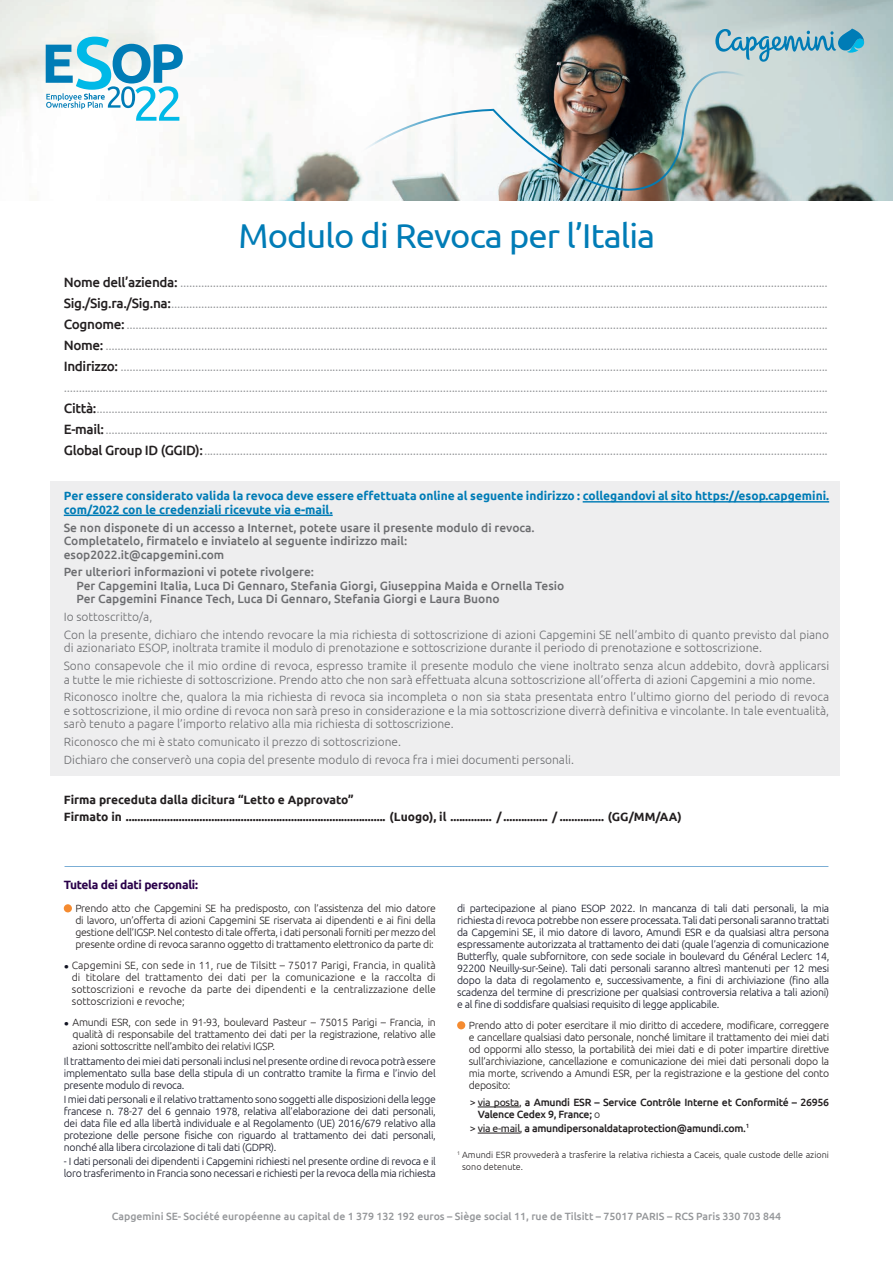
<style>
.page{position:relative;width:893px;height:1263px;background:#fff}
.page>*{position:absolute;margin:0;border:0;box-sizing:border-box;transform-origin:0 0}
.t1{font:34.5px "Ubuntu";letter-spacing:-.025em;color:#007cb6}
.t2{font:300 13.5px/21px "Ubuntu";color:#939598;text-align:justify}
.t3{font:300 12px/17.7px "Ubuntu";color:#6c6d70}
.t4{font:500 12px/13.5px "Ubuntu";color:#6c6d70}
.t5{font:700 12px/17.7px "Ubuntu";color:#231f20}
.t6{font:700 12px/13.5px "Ubuntu";color:#007cb6}
.t7{font:700 12px "Ubuntu";letter-spacing:-.025em;color:#2a004a}
.t8{font:300 10.5px/12px "Ubuntu";letter-spacing:-.025em;color:#121423;text-align:justify}
.t9{font:300 10.5px/12px "Ubuntu";letter-spacing:-.025em;color:#231f20;text-align:justify}
.t10{font:500 10.5px/12px "Ubuntu";letter-spacing:-.025em;color:#231f20}
.t11{font:500 10.5px "Ubuntu";color:#95979a}
.t12{font:300 9px/12px "Ubuntu";color:#231f20}
.s1{font-weight:500;color:#231f20}
.s2{font-size:15px;color:#121423}
.s3{font-weight:400}
.s4{font-weight:300}
</style>
<div class="page">
<div style="left:50px;top:481px;width:790px;height:294px;background:#eeeeef"></div>
<hr style="left:583px;top:501px;width:246px;height:1px;background:#007cb6">
<hr style="left:64px;top:515px;width:269px;height:1px;background:#007cb6">
<div style="left:64px;top:904px;width:8px;height:8px;background:#f58b30;border-radius:50%"></div>
<hr style="left:478px;top:1106px;width:41px;height:1px;background:#231f20">
<hr style="left:478px;top:1133px;width:42px;height:1px;background:#231f20">
<div style="left:457px;top:1021px;width:8px;height:8px;background:#f58b30;border-radius:50%"></div>
<hr style="left:65px;top:866px;width:763px;height:1px;background:#7baed5">
<img style="left:0;top:0;width:893px;height:201px">
<svg style="left:715px;top:29px;width:149px;height:33px"></svg>
<svg style="left:46px;top:37px;width:137px;height:84px"></svg>
<img style="left:358px;top:71px;width:362px;height:118px">
<h1 class="t1" style="left:238px;top:215px;width:418px">Modulo di Revoca per l’Italia</h1>
<p class="t2" style="left:64px;top:271px;width:766px"><span class="s1">Nome dell’azienda:</span> .........................................................................................................................................................................................................................<br><span class="s1">Sig./Sig.ra./Sig.na:</span>............................................................................................................................................................................................................................<br><span class="s1">Cognome:</span>...........................................................................................................................................................................................................................................<br><span class="s1">Nome:</span> ..................................................................................................................................................................................................................................................<br><span class="s1">Indirizzo:</span> ............................................................................................................................................................................................................................................. ................................................................................................................................................................................................................................................................<br><span class="s1">Città:</span>.....................................................................................................................................................................................................................................................<br><span class="s1">E-mail:</span>..................................................................................................................................................................................................................................................<br><span class="s1">Global Group ID (GGID):</span>.................................................................................................................................................................................................................</p>
<p class="t6" style="left:64px;top:489px;width:767px">Per essere considerato valida la revoca deve essere effettuata online al seguente indirizzo : collegandovi al sito https://esop.capgemini. com/2022 con le credenziali ricevute via e-mail.</p>
<p class="t4" style="left:64px;top:520px;width:473px">Se non disponete di un accesso a Internet, potete usare il presente modulo di revoca.<br>Completatelo, firmatelo e inviatelo al seguente indirizzo mail: esop2022.it@capgemini.com</p>
<p class="t4" style="left:77px;top:565px;width:489px;text-indent:-13px">Per ulteriori informazioni vi potete rivolgere:<br>Per Capgemini Italia, Luca Di Gennaro, Stefania Giorgi, Giuseppina Maida e Ornella Tesio<br>Per Capgemini Finance Tech, Luca Di Gennaro, Stefania Giorgi e Laura Buono</p>
<p class="t3" style="left:64px;top:608px;width:767px">Io sottoscritto/a,<br>Con la presente, dichiaro che intendo revocare la mia richiesta di sottoscrizione di azioni Capgemini SE nell’ambito di quanto previsto dal piano</p>
<p class="t3" style="left:64px;top:639px;width:767px">di azionariato ESOP, inoltrata tramite il modulo di prenotazione e sottoscrizione durante il periodo di prenotazione e sottoscrizione.<br>Sono consapevole che il mio ordine di revoca, espresso tramite il presente modulo che viene inoltrato senza alcun addebito, dovrà applicarsi</p>
<p class="t3" style="left:64px;top:670px;width:767px">a tutte le mie richieste di sottoscrizione. Prendo atto che non sarà effettuata alcuna sottoscrizione all’offerta di azioni Capgemini a mio nome.<br>Riconosco inoltre che, qualora la mia richiesta di revoca sia incompleta o non sia stata presentata entro l’ultimo giorno del periodo di revoca</p>
<p class="t3" style="left:64px;top:703px;width:767px;line-height:13.5px">e sottoscrizione, il mio ordine di revoca non sarà preso in considerazione e la mia sottoscrizione diverrà definitiva e vincolante. In tale eventualità, sarò tenuto a pagare l’importo relativo alla mia richiesta di sottoscrizione.</p>
<p class="t3" style="left:64px;top:733px;width:512px">Riconosco che mi è stato comunicato il prezzo di sottoscrizione.<br>Dichiaro che conserverò una copia del presente modulo di revoca fra i miei documenti personali.</p>
<p class="t5" style="left:64px;top:790px;width:619px">Firma preceduta dalla dicitura “Letto e Approvato”<br>Firmato in ........................................................................................ (Luogo), il .............. / ............... / ............... (GG/MM/AA)</p>
<p class="t7" style="left:64px;top:878px;width:136px">Tutela dei dati personali:</p>
<p class="t9" style="left:75px;top:902px;width:362px">Prendo atto che Capgemini SE ha predisposto, con l’assistenza del mio datore di lavoro, un’offerta di azioni Capgemini SE riservata ai dipendenti e ai fini della gestione dell’IGSP. Nel contesto di tale offerta, i dati personali forniti per mezzo del presente ordine di revoca saranno oggetto di trattamento elettronico da parte di:</p>
<p class="t9" style="left:72px;top:959px;width:365px;text-indent:-8px"><span class="s2">•</span> Capgemini SE, con sede in 11, rue de Tilsitt – 75017 Parigi, Francia, in qualità di titolare del trattamento dei dati per la comunicazione e la raccolta di sottoscrizioni e revoche da parte dei dipendenti e la centralizzazione delle sottoscrizioni e revoche;</p>
<p class="t9" style="left:73px;top:1016px;width:365px;text-indent:-9px"><span class="s2">•</span> Amundi ESR, con sede in 91-93, boulevard Pasteur – 75015 Parigi – Francia, in qualità di responsabile del trattamento dei dati per la registrazione, relativo alle azioni sottoscritte nell’ambito dei relativi IGSP.</p>
<p class="t8" style="left:64px;top:1054px;width:374px">Il trattamento dei miei dati personali inclusi nel presente ordine di revoca potrà essere implementato sulla base della stipula di un contratto tramite la firma e l’invio del presente modulo di revoca.</p>
<p class="t8" style="left:64px;top:1093px;width:374px">I miei dati personali e il relativo trattamento sono soggetti alle disposizioni della legge francese n. 78-27 del 6 gennaio 1978, relativa all’elaborazione dei dati personali, dei data file ed alla libertà individuale e al Regolamento (UE) 2016/679 relativo alla protezione delle persone fisiche con riguardo al trattamento dei dati personali, nonché alla libera circolazione di tali dati (GDPR).</p>
<p class="t8" style="left:64px;top:1155px;width:374px">- I dati personali dei dipendenti i Capgemini richiesti nel presente ordine di revoca e il loro trasferimento in Francia sono necessari e richiesti per la revoca della mia richiesta</p>
<p class="t8" style="left:457px;top:902px;width:374px">di partecipazione al piano ESOP 2022. In mancanza di tali dati personali, la mia richiesta di revoca potrebbe non essere processata. Tali dati personali saranno trattati da Capgemini SE, il mio datore di lavoro, Amundi ESR e da qualsiasi altra persona espressamente autorizzata al trattamento dei dati (quale l’agenzia di comunicazione Butterfly, quale subfornitore, con sede sociale in boulevard du Général Leclerc 14, 92200 Neuilly-sur-Seine). Tali dati personali saranno altresì mantenuti per 12 mesi dopo la data di regolamento e, successivamente, a fini di archiviazione (fino alla scadenza del termine di prescrizione per qualsiasi controversia relativa a tali azioni) e al fine di soddisfare qualsiasi requisito di legge applicabile.</p>
<p class="t9" style="left:469px;top:1019px;width:362px">Prendo atto di poter esercitare il mio diritto di accedere, modificare, correggere e cancellare qualsiasi dato personale, nonché limitare il trattamento dei miei dati od oppormi allo stesso, la portabilità dei miei dati e di poter impartire direttive sull’archiviazione, cancellazione e comunicazione dei miei dati personali dopo la mia morte, scrivendo a Amundi ESR, per la registrazione e la gestione del conto deposito:</p>
<p class="t10" style="left:478px;top:1095px;width:353px;text-indent:-8px"><span class="s3">&gt; via posta,</span> a Amundi ESR – Service Contrôle Interne et Conformité – 26956<br>Valence Cedex 9, France; <span class="s4">o</span></p>
<p class="t10" style="left:470px;top:1122px;width:281px"><span class="s3">&gt; via e-mail,</span> a amundipersonaldataprotection@amundi.com.<sup>1</sup></p>
<p class="t12" style="left:462px;top:1148px;width:368px;text-indent:-5px"><sup>1</sup> Amundi ESR provvederà a trasferire la relativa richiesta a Caceis, quale custode delle azioni sono detenute.</p>
<p class="t11" style="left:112px;top:1210px;width:671px">Capgemini SE- Société européenne au capital de 1 379 132 192 euros – Siège social 11, rue de Tilsitt – 75017 PARIS – RCS Paris 330 703 844</p>
</div>
